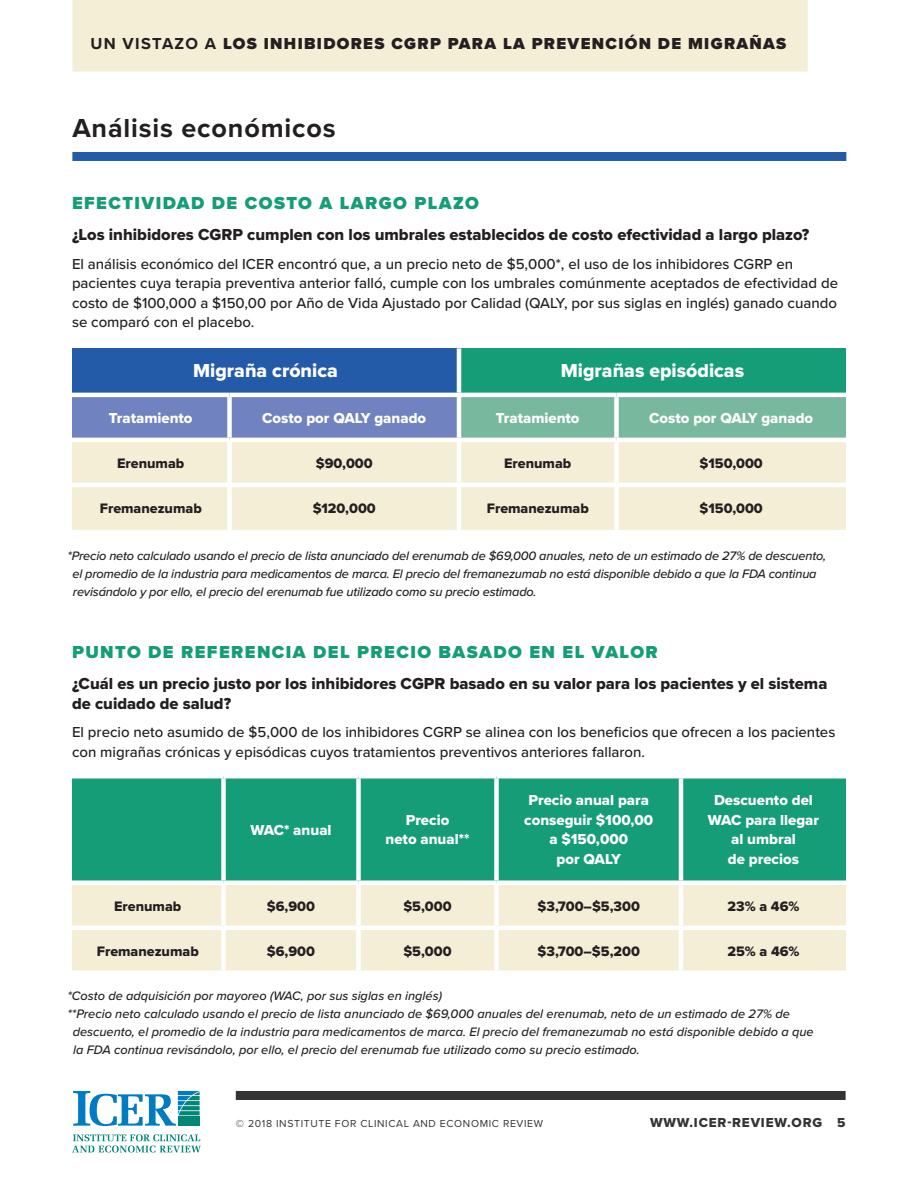
<style>
.page{position:relative;width:918px;height:1188px;background:#fff}
.page>*{position:absolute;margin:0;border:0;box-sizing:border-box;transform-origin:0 0}
.Header1{font:700 27px "Proxima Nova";letter-spacing:.03em;color:#231f20}
.Body{font:19.5px "Proxima Nova Extrabld";color:#fff}
.header_2b{font:900 18px "Proxima Nova";letter-spacing:.08em;color:#159d78}
.Paragraph_Style_4{font:16.5px/19.5px "Proxima Nova Extrabld";color:#231f20}
.t1{font:900 16.5px "Proxima Nova";letter-spacing:.08em;color:#231f20}
.Body-2{font:500 15px/19.5px "Proxima Nova";color:#231f20}
.Body-3{font:15px/19.5px "Proxima Nova Extrabld";color:#fff;text-align:center}
.Body-4{font:14.25px "Proxima Nova Extrabld";color:#231f20}
.t2{font:13.5px "Proxima Nova Extrabld";letter-spacing:.06em;color:#323332}
.Body-5{font:italic 500 12.75px/18px "Proxima Nova";color:#231f20}
.t3{font:10.5px "Proxima Nova";letter-spacing:.06em;color:#323332}
.s1{font-weight:700}
</style>
<div class="page">
<div style="left:236px;top:1091px;width:610px;height:9px;background:#323332"></div>
<div style="left:72px;top:0;width:736px;height:72px;background:#f4eed6"></div>
<svg style="left:72px;top:1134px;width:129px;height:18px"></svg>
<svg style="left:73px;top:1091px;width:127px;height:35px"></svg>
<div style="left:72px;top:152px;width:774px;height:9px;background:#245ba8"></div>
<div style="left:72px;top:348px;width:387px;height:47px;background:#245ba8"></div>
<div style="left:459px;top:348px;width:387px;height:47px;background:#159d78"></div>
<svg style="left:72px;top:397px;width:774px;height:41px;background:#759eaf"></svg>
<div style="left:72px;top:442px;width:774px;height:88px;background:#f4eed6"></div>
<hr style="left:457px;top:348px;width:4px;height:45px;background:#fff">
<hr style="left:72px;top:393px;width:158px;height:4px;background:#fff">
<hr style="left:230px;top:393px;width:229px;height:4px;background:#fff">
<div style="left:227px;top:397px;width:5px;height:41px;background:#fff"></div>
<hr style="left:459px;top:393px;width:157px;height:4px;background:#fff">
<hr style="left:457px;top:397px;width:4px;height:41px;background:#fff">
<hr style="left:616px;top:393px;width:230px;height:4px;background:#fff">
<div style="left:614px;top:397px;width:5px;height:41px;background:#fff"></div>
<div style="left:227px;top:442px;width:5px;height:41px;background:#fff"></div>
<hr style="left:457px;top:442px;width:4px;height:41px;background:#fff">
<div style="left:614px;top:442px;width:5px;height:41px;background:#fff"></div>
<hr style="left:72px;top:483px;width:158px;height:4px;background:#fff">
<hr style="left:230px;top:483px;width:229px;height:4px;background:#fff">
<div style="left:227px;top:487px;width:5px;height:43px;background:#fff"></div>
<hr style="left:459px;top:483px;width:157px;height:4px;background:#fff">
<hr style="left:457px;top:487px;width:4px;height:43px;background:#fff">
<hr style="left:616px;top:483px;width:230px;height:4px;background:#fff">
<div style="left:614px;top:487px;width:5px;height:43px;background:#fff"></div>
<div style="left:72px;top:778px;width:774px;height:102px;background:#159d78"></div>
<div style="left:72px;top:885px;width:774px;height:85px;background:#f4eed6"></div>
<div style="left:221px;top:778px;width:5px;height:102px;background:#fff"></div>
<div style="left:356px;top:778px;width:5px;height:102px;background:#fff"></div>
<div style="left:494px;top:778px;width:5px;height:102px;background:#fff"></div>
<hr style="left:679px;top:778px;width:4px;height:102px;background:#fff">
<hr style="left:72px;top:926px;width:152px;height:4px;background:#fff">
<hr style="left:224px;top:926px;width:134px;height:4px;background:#fff">
<hr style="left:358px;top:926px;width:138px;height:4px;background:#fff">
<hr style="left:496px;top:926px;width:185px;height:4px;background:#fff">
<hr style="left:681px;top:926px;width:165px;height:4px;background:#fff">
<div style="left:221px;top:885px;width:5px;height:41px;background:#fff"></div>
<div style="left:356px;top:885px;width:5px;height:41px;background:#fff"></div>
<div style="left:494px;top:885px;width:5px;height:41px;background:#fff"></div>
<hr style="left:679px;top:885px;width:4px;height:41px;background:#fff">
<div style="left:221px;top:930px;width:5px;height:40px;background:#fff"></div>
<div style="left:356px;top:930px;width:5px;height:40px;background:#fff"></div>
<div style="left:494px;top:930px;width:5px;height:40px;background:#fff"></div>
<hr style="left:679px;top:930px;width:4px;height:40px;background:#fff">
<p class="t1" style="left:90px;top:34px;width:698px"><span class="s1">UN VISTAZO A</span> LOS INHIBIDORES CGRP PARA LA PREVENCIÓN DE MIGRAÑAS</p>
<p class="Header1" style="left:72px;top:112px;width:265px">Análisis económicos</p>
<p class="header_2b" style="left:72px;top:192px;width:409px">EFECTIVIDAD DE COSTO A LARGO PLAZO</p>
<p class="Paragraph_Style_4" style="left:72px;top:226px;width:739px">¿Los inhibidores CGRP cumplen con los umbrales establecidos de costo efectividad a largo plazo?</p>
<p class="Body-2" style="left:72px;top:254px;width:768px">El análisis económico del ICER encontró que, a un precio neto de $5,000*, el uso de los inhibidores CGRP en pacientes cuya terapia preventiva anterior falló, cumple con los umbrales comúnmente aceptados de efectividad de costo de $100,000 a $150,00 por Año de Vida Ajustado por Calidad (QALY, por sus siglas en inglés) ganado cuando se comparó con el placebo.</p>
<p class="Body" style="left:193px;top:359px;width:146px">Migraña crónica</p>
<p class="Body" style="left:561px;top:359px;width:185px">Migrañas episódicas</p>
<p class="Body-3" style="left:109px;top:409px;width:85px">Tratamiento</p>
<p class="Body-3" style="left:262px;top:409px;width:166px">Costo por QALY ganado</p>
<p class="Body-3" style="left:496px;top:409px;width:85px">Tratamiento</p>
<p class="Body-3" style="left:649px;top:409px;width:166px">Costo por QALY ganado</p>
<p class="Body-4" style="left:117px;top:455px;width:69px">Erenumab</p>
<p class="Body-4" style="left:316px;top:455px;width:58px">$90,000</p>
<p class="Body-4" style="left:504px;top:455px;width:69px">Erenumab</p>
<p class="Body-4" style="left:700px;top:455px;width:65px">$150,000</p>
<p class="Body-4" style="left:100px;top:500px;width:104px">Fremanezumab</p>
<p class="Body-4" style="left:313px;top:500px;width:65px">$120,000</p>
<p class="Body-4" style="left:487px;top:500px;width:104px">Fremanezumab</p>
<p class="Body-4" style="left:700px;top:500px;width:65px">$150,000</p>
<p class="Body-5" style="left:72px;top:547px;width:755px;text-indent:-5px">*Precio neto calculado usando el precio de lista anunciado del erenumab de $69,000 anuales, neto de un estimado de 27% de descuento, el promedio de la industria para medicamentos de marca. El precio del fremanezumab no está disponible debido a que la FDA continua revisándolo y por ello, el precio del erenumab fue utilizado como su precio estimado.</p>
<p class="header_2b" style="left:72px;top:641px;width:587px">PUNTO DE REFERENCIA DEL PRECIO BASADO EN EL VALOR</p>
<p class="Paragraph_Style_4" style="left:72px;top:675px;width:757px">¿Cuál es un precio justo por los inhibidores CGPR basado en su valor para los pacientes y el sistema de cuidado de salud?</p>
<p class="Body-2" style="left:72px;top:723px;width:765px">El precio neto asumido de $5,000 de los inhibidores CGRP se alinea con los beneficios que ofrecen a los pacientes con migrañas crónicas y episódicas cuyos tratamientos preventivos anteriores fallaron.</p>
<p class="Body-3" style="left:250px;top:821px;width:83px">WAC* anual</p>
<p class="Body-3" style="left:386px;top:811px;width:85px">Precio<br>neto anual**</p>
<p class="Body-3" style="left:524px;top:791px;width:130px">Precio anual para conseguir $100,00 a $150,000<br>por QALY</p>
<p class="Body-3" style="left:708px;top:791px;width:113px">Descuento del<br>WAC para llegar al umbral<br>de precios</p>
<p class="Body-4" style="left:114px;top:898px;width:69px">Erenumab</p>
<p class="Body-4" style="left:267px;top:898px;width:50px">$6,900</p>
<p class="Body-4" style="left:403px;top:898px;width:50px">$5,000</p>
<p class="Body-4" style="left:538px;top:898px;width:104px">$3,700–$5,300</p>
<p class="Body-4" style="left:728px;top:898px;width:73px">23% a 46%</p>
<p class="Body-4" style="left:97px;top:943px;width:104px">Fremanezumab</p>
<p class="Body-4" style="left:267px;top:943px;width:50px">$6,900</p>
<p class="Body-4" style="left:403px;top:943px;width:50px">$5,000</p>
<p class="Body-4" style="left:538px;top:943px;width:104px">$3,700–$5,200</p>
<p class="Body-4" style="left:727px;top:943px;width:74px">25% a 46%</p>
<p class="Body-5" style="left:68px;top:987px;width:376px">*Costo de adquisición por mayoreo (WAC, por sus siglas en inglés)</p>
<p class="Body-5" style="left:68px;top:1005px;width:724px">**Precio neto calculado usando el precio de lista anunciado de $69,000 anuales del erenumab, neto de un estimado de 27% de</p>
<p class="Body-5" style="left:73px;top:1023px;width:742px">descuento, el promedio de la industria para medicamentos de marca. El precio del fremanezumab no está disponible debido a que</p>
<p class="Body-5" style="left:73px;top:1041px;width:568px">la FDA continua revisándolo, por ello, el precio del erenumab fue utilizado como su precio estimado.</p>
<p class="t3" style="left:236px;top:1117px;width:309px">© 2018 INSTITUTE FOR CLINICAL AND ECONOMIC REVIEW</p>
<p class="t2" style="left:650px;top:1114px;width:197px">WWW.ICER-REVIEW.ORG 5</p>
</div>
